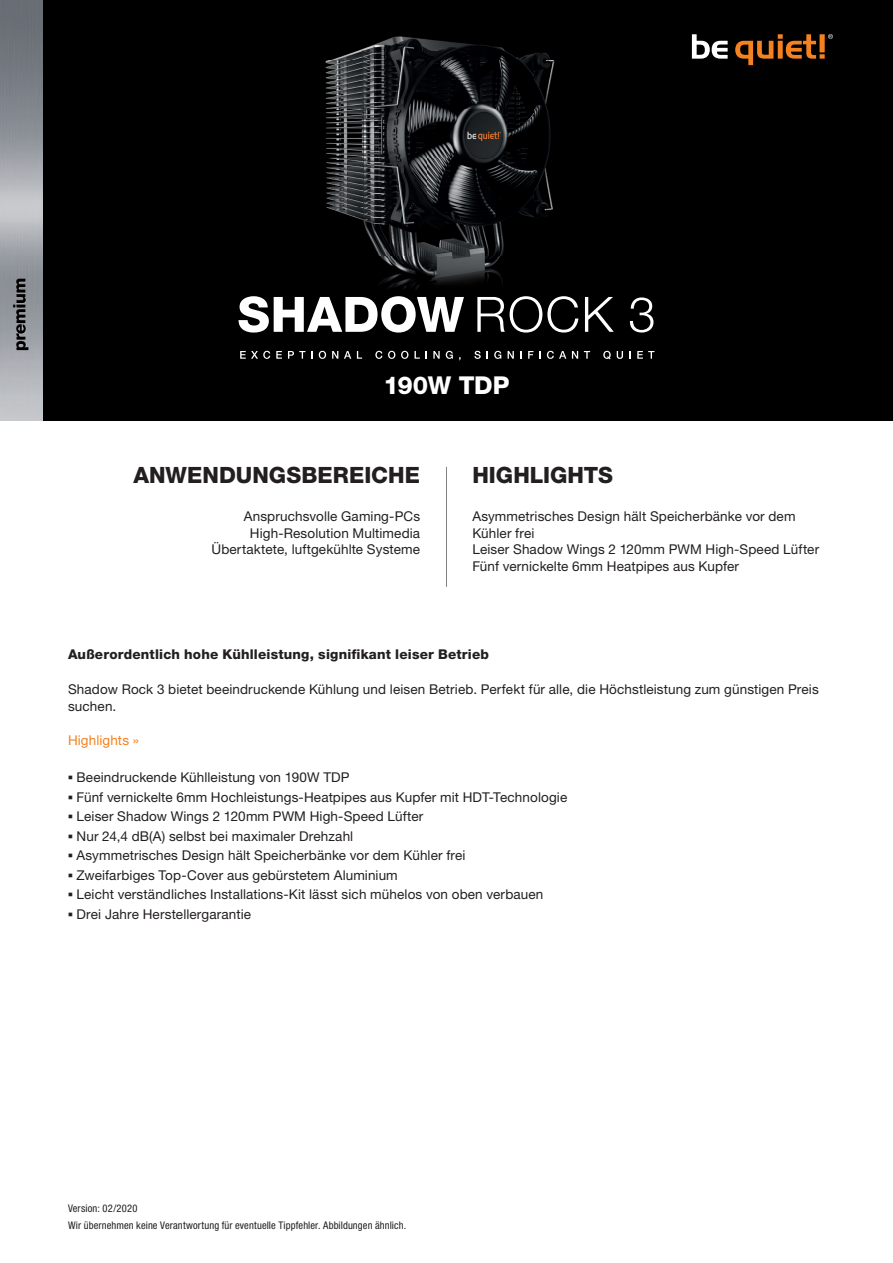
<style>
.page{position:relative;width:893px;height:1263px;background:#fff}
.page>*{position:absolute;margin:0;border:0;box-sizing:border-box;transform-origin:0 0}
.t1{font:800 24.6px "Helvetica Neue LT Pro";letter-spacing:-.01em;color:#fff}
.t2{font:800 22.5px "Helvetica Neue LT Pro";letter-spacing:.005em;color:#231f20}
.t3{font:13.5px/16.5px "Helvetica Neue LT Pro";letter-spacing:.01em;color:#231f20}
.t4{font:800 13.5px "Helvetica Neue LT Pro";letter-spacing:.01em;color:#231f20}
.t5{font:13.5px "Helvetica Neue LT Pro";letter-spacing:.01em;color:#f58220}
.t6{font:condensed 10.5px/17.2px "Helvetica Neue LT Pro";letter-spacing:.01em;color:#231f20}
.s1{font-family:"Franklin Gothic";font-weight:500}
</style>
<div class="page">
<hr style="left:446px;top:467px;width:1px;height:120px;background:#808285">
<div style="left:0;top:0;width:893px;height:421px;background:#000"></div>
<img style="left:325px;top:36px;width:230px;height:254px">
<svg style="left:692px;top:34px;width:36px;height:25px"></svg>
<svg style="left:735px;top:34px;width:98px;height:31px"></svg>
<svg style="left:477px;top:296px;width:101px;height:37px"></svg>
<svg style="left:585px;top:297px;width:29px;height:35px"></svg>
<svg style="left:239px;top:296px;width:225px;height:37px"></svg>
<svg style="left:240px;top:351px;width:30px;height:8px"></svg>
<svg style="left:276px;top:351px;width:6px;height:8px"></svg>
<svg style="left:288px;top:351px;width:17px;height:8px"></svg>
<svg style="left:311px;top:351px;width:2px;height:8px"></svg>
<svg style="left:319px;top:351px;width:7px;height:8px"></svg>
<svg style="left:332px;top:351px;width:6px;height:8px"></svg>
<svg style="left:344px;top:351px;width:7px;height:8px"></svg>
<svg style="left:357px;top:351px;width:5px;height:8px"></svg>
<svg style="left:375px;top:351px;width:7px;height:8px"></svg>
<svg style="left:388px;top:351px;width:7px;height:8px"></svg>
<svg style="left:401px;top:351px;width:7px;height:8px"></svg>
<svg style="left:415px;top:351px;width:5px;height:8px"></svg>
<svg style="left:433px;top:351px;width:7px;height:8px"></svg>
<svg style="left:446px;top:351px;width:7px;height:8px"></svg>
<svg style="left:474px;top:351px;width:7px;height:8px"></svg>
<svg style="left:494px;top:351px;width:7px;height:8px"></svg>
<svg style="left:508px;top:351px;width:6px;height:8px"></svg>
<svg style="left:520px;top:351px;width:2px;height:8px"></svg>
<svg style="left:528px;top:351px;width:5px;height:8px"></svg>
<svg style="left:539px;top:351px;width:2px;height:8px"></svg>
<svg style="left:547px;top:351px;width:19px;height:8px"></svg>
<svg style="left:572px;top:351px;width:6px;height:8px"></svg>
<svg style="left:584px;top:351px;width:6px;height:8px"></svg>
<svg style="left:603px;top:351px;width:8px;height:8px"></svg>
<svg style="left:617px;top:351px;width:6px;height:8px"></svg>
<svg style="left:629px;top:351px;width:2px;height:8px"></svg>
<svg style="left:637px;top:351px;width:17px;height:8px"></svg>
<svg style="left:629px;top:297px;width:24px;height:36px"></svg>
<img style="left:0;top:0;width:42px;height:421px">
<h1 class="t1" style="left:383px;top:370px;width:127px">190W TDP</h1>
<h2 class="t2" style="left:133px;top:462px;width:288px">ANWENDUNGSBEREICHE</h2>
<h2 class="t2" style="left:472px;top:462px;width:142px">HIGHLIGHTS</h2>
<p class="t3" style="left:212px;top:508px;width:210px;text-align:right">Anspruchsvolle Gaming-PCs<br>High-Resolution Multimedia<br>Übertaktete, luftgekühlte Systeme</p>
<p class="t3" style="left:472px;top:508px;width:348px">Asymmetrisches Design hält Speicherbänke vor dem Kühler frei<br>Leiser Shadow Wings 2 120mm PWM High-Speed Lüfter Fünf vernickelte 6mm Heatpipes aus Kupfer</p>
<p class="t4" style="left:68px;top:646px;width:422px">Außerordentlich hohe Kühlleistung, signifikant leiser Betrieb</p>
<p class="t3" style="left:68px;top:680px;width:752px;line-height:17.2px">Shadow Rock 3 bietet beeindruckende Kühlung und leisen Betrieb. Perfekt für alle, die Höchstleistung zum günstigen Preis suchen.</p>
<p class="t5" style="left:68px;top:732px;width:73px">Highlights »</p>
<p class="t3" style="left:68px;top:769px;width:283px"><span class="s1">▪</span> Beeindruckende Kühlleistung von 190W TDP</p>
<p class="t3" style="left:68px;top:788px;width:501px"><span class="s1">▪</span> Fünf vernickelte 6mm Hochleistungs-Heatpipes aus Kupfer mit HDT-Technologie</p>
<p class="t3" style="left:68px;top:808px;width:357px"><span class="s1">▪</span> Leiser Shadow Wings 2 120mm PWM High-Speed Lüfter</p>
<p class="t3" style="left:68px;top:827px;width:287px"><span class="s1">▪</span> Nur 24,4 dB(A) selbst bei maximaler Drehzahl</p>
<p class="t3" style="left:68px;top:847px;width:399px"><span class="s1">▪</span> Asymmetrisches Design hält Speicherbänke vor dem Kühler frei</p>
<p class="t3" style="left:68px;top:866px;width:331px"><span class="s1">▪</span> Zweifarbiges Top-Cover aus gebürstetem Aluminium</p>
<p class="t3" style="left:68px;top:886px;width:477px"><span class="s1">▪</span> Leicht verständliches Installations-Kit lässt sich mühelos von oben verbauen</p>
<p class="t3" style="left:68px;top:905px;width:185px"><span class="s1">▪</span> Drei Jahre Herstellergarantie</p>
<p class="t6" style="left:68px;top:1199px;width:340px">Version: 02/2020<br>Wir übernehmen keine Verantwortung für eventuelle Tippfehler. Abbildungen ähnlich.</p>
</div>
